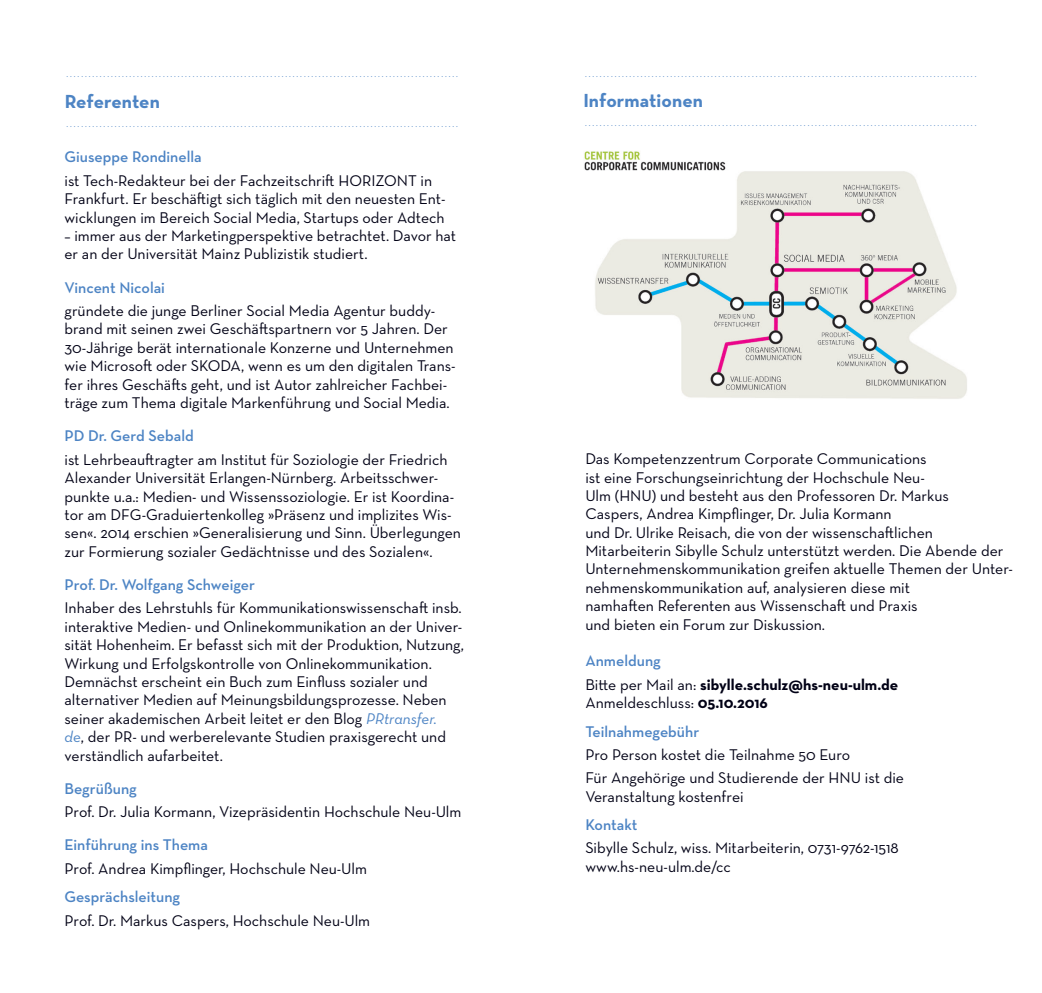
<style>
.page{position:relative;width:1042px;height:993px;background:#fff}
.page>*{position:absolute;margin:0;border:0;box-sizing:border-box;transform-origin:0 0}
.t1{font:700 19.25px "Neutraface Text";letter-spacing:.005em;color:#4d84c4}
.t2{font:15.75px/18.4px "Neutraface Text";color:#000015}
.t3{font:600 15.75px "Neutraface Text";color:#4d84c4}
.t4{font:700 15.75px/23.3px "Neutraface Text";color:#000015}
.t5{font:8.75px "Neutraface Text";color:#4d84c4}
.s1{font-style:italic;color:#4d84c4}
.s2{font-weight:600;color:#4d84c4}
.s3{font-weight:400}
.s4{font-weight:700}
</style>
<div class="page">
<img style="left:584px;top:151px;width:383px;height:248px">
<p class="t5" style="left:67px;top:69px;width:393px">..........................................................................................................</p>
<p class="t1" style="left:65px;top:89px;width:97px">Referenten</p>
<p class="t5" style="left:67px;top:118px;width:393px">..........................................................................................................</p>
<p class="t3" style="left:64px;top:147px;width:139px">Giuseppe Rondinella</p>
<p class="t2" style="left:64px;top:171px;width:382px">ist Tech-Redakteur bei der Fachzeitschrift HORIZONT in<br>Frankfurt. Er beschäftigt sich täglich mit den neuesten Ent&shy;wicklungen im Bereich Social Media, Startups oder Adtech</p>
<p class="t2" style="left:64px;top:226px;width:393px">– immer aus der Marketingperspektive betrachtet. Davor hat er an der Universität Mainz Publizistik studiert.</p>
<p class="t3" style="left:64px;top:277px;width:102px">Vincent Nicolai</p>
<p class="t2" style="left:64px;top:301px;width:393px">gründete die junge Berliner Social Media Agentur buddy&shy;brand mit seinen zwei Geschäftspartnern vor 5 Jahren. Der 30-Jährige berät internationale Konzerne und Unternehmen wie Microsoft oder SKODA, wenn es um den digitalen Trans&shy;fer ihres Geschäfts geht, und ist Autor zahlreicher Fachbei&shy;träge zum Thema digitale Markenführung und Social Media.</p>
<p class="t3" style="left:64px;top:426px;width:131px">PD Dr. Gerd Sebald</p>
<p class="t2" style="left:64px;top:450px;width:398px">ist Lehrbeauftragter am Institut für Soziologie der Friedrich Alexander Universität Erlangen-Nürnberg. Arbeitsschwer&shy;punkte u.a.: Medien- und Wissenssoziologie. Er ist Koordina&shy;tor am DFG-Graduiertenkolleg »Präsenz und implizites Wis&shy;sen«. 2014 erschien »Generalisierung und Sinn. Überlegungen zur Formierung sozialer Gedächtnisse und des Sozialen«.</p>
<p class="t3" style="left:64px;top:574px;width:192px">Prof. Dr. Wolfgang Schweiger</p>
<p class="t2" style="left:64px;top:598px;width:401px">Inhaber des Lehrstuhls für Kommunikationswissenschaft insb. interaktive Medien- und Onlinekommunikation an der Univer&shy;sität Hohenheim. Er befasst sich mit der Produktion, Nutzung, Wirkung und Erfolgskontrolle von Onlinekommunikation.<br>Demnächst erscheint ein Buch zum Einfluss sozialer und alternativer Medien auf Meinungsbildungsprozesse. Neben seiner akademischen Arbeit leitet er den Blog <span class="s1">PRtransfer.<br>de</span>, der PR- und werberelevante Studien praxisgerecht und verständlich aufarbeitet.</p>
<p class="t3" style="left:64px;top:778px;width:74px">Begrüßung</p>
<p class="t2" style="left:64px;top:802px;width:398px">Prof. Dr. Julia Kormann, Vizepräsidentin Hochschule Neu-Ulm</p>
<p class="t3" style="left:64px;top:835px;width:145px">Einführung ins Thema</p>
<p class="t2" style="left:64px;top:858px;width:304px">Prof. Andrea Kimpflinger, Hochschule Neu-Ulm</p>
<p class="t3" style="left:64px;top:886px;width:117px">Gesprächsleitung</p>
<p class="t2" style="left:64px;top:910px;width:307px">Prof. Dr. Markus Caspers, Hochschule Neu-Ulm</p>
<p class="t5" style="left:585px;top:68px;width:393px">..........................................................................................................</p>
<p class="t1" style="left:583px;top:88px;width:121px">Informationen</p>
<p class="t5" style="left:585px;top:118px;width:393px">..........................................................................................................</p>
<p class="t2" style="left:585px;top:449px;width:429px">Das Kompetenzzentrum Corporate Communications<br>ist eine Forschungseinrichtung der Hochschule Neu-<br>Ulm (HNU) und besteht aus den Professoren Dr. Markus<br>Caspers, Andrea Kimpflinger, Dr. Julia Kormann<br>und Dr. Ulrike Reisach, die von der wissenschaftlichen Mitarbeiterin Sibylle Schulz unterstützt werden. Die Abende der Unternehmenskommunikation greifen aktuelle Themen der Unter&shy;nehmenskommunikation auf, analysieren diese mit<br>namhaften Referenten aus Wissenschaft und Praxis<br>und bieten ein Forum zur Diskussion.</p>
<p class="t4" style="left:585px;top:649px;width:314px"><span class="s2">Anmeldung<br></span><span class="s3">Bitte per Mail an:</span> sibylle.schulz@hs-neu-ulm.de</p>
<p class="t2" style="left:585px;top:688px;width:184px;line-height:28.3px">Anmeldeschluss: <span class="s4">05.10.2016<br></span><span class="s2">Teilnahmegebühr</span></p>
<p class="t2" style="left:585px;top:742px;width:320px;line-height:23.3px">Pro Person kostet die Teilnahme 50 Euro<br>Für Angehörige und Studierende der HNU ist die</p>
<p class="t2" style="left:585px;top:786px;width:160px">Veranstaltung kostenfrei</p>
<p class="t3" style="left:585px;top:814px;width:54px">Kontakt</p>
<p class="t2" style="left:585px;top:838px;width:315px">Sibylle Schulz, wiss. Mitarbeiterin, 0731-9762-1518 www.hs-neu-ulm.de/cc</p>
</div>
